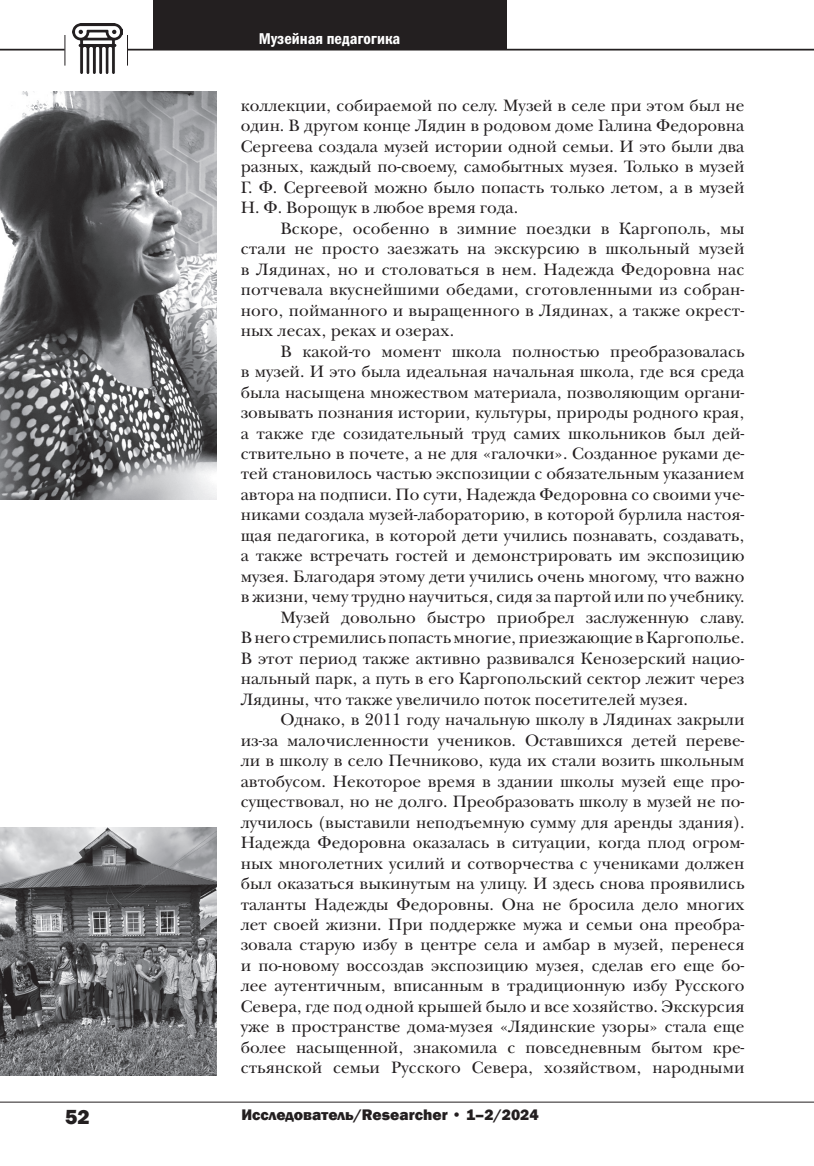
<style>
.page{position:relative;width:814px;height:1166px;background:#fff}
.page>*{position:absolute;margin:0;border:0;box-sizing:border-box;transform-origin:0 0}
.t1{font:800 21px "Franklin Gothic";color:#231f20}
.text{font:17.15px/20.5px "New Baskerville C";color:#231f20;text-align:justify}
.t2{font:800 15.75px "Franklin Gothic";color:#231f20}
.t3{font:15.75px "Franklin Gothic Demi Cond C";color:#fff}
</style>
<div class="page">
<hr style="left:0;top:1102px;width:814px;height:1px;background:#231f20">
<hr style="left:65px;top:35px;width:1px;height:31px;background:#231f20">
<hr style="left:127px;top:35px;width:1px;height:31px;background:#231f20">
<div style="left:153px;top:0;width:353px;height:50px;background:#231f20"></div>
<hr style="left:0;top:49px;width:65px;height:2px;background:#231f20">
<hr style="left:127px;top:49px;width:687px;height:2px;background:#231f20">
<img style="left:72px;top:23px;width:50px;height:50px">
<img style="left:0;top:92px;width:216px;height:408px">
<img style="left:0;top:827px;width:216px;height:248px">
<p class="t3" style="left:259px;top:30px;width:143px">Музейная педагогика</p>
<p class="text" style="left:241px;top:95px;width:505px">коллекции, собираемой по селу. Музей в селе при этом был не один. В другом конце Лядин в родовом доме Галина Федоровна Сергеева создала музей истории одной семьи. И это были два разных, каждый по-своему, самобытных музея. Только в музей Г. Ф. Сергеевой можно было попасть только летом, а в музей Н. Ф. Ворощук в любое время года.</p>
<p class="text" style="left:241px;top:218px;width:505px;text-indent:40px">Вскоре, особенно в зимние поездки в Каргополь, мы стали не просто заезжать на экскурсию в школьный музей в Лядинах, но и столоваться в нем. Надежда Федоровна нас потчевала вкуснейшими обедами, сготовленными из собран&shy;ного, пойманного и выращенного в Лядинах, а также окрест&shy;ных лесах, реках и озерах.</p>
<p class="text" style="left:241px;top:341px;width:505px;text-indent:40px">В какой-то момент школа полностью преобразовалась в музей. И это была идеальная начальная школа, где вся среда была насыщена множеством материала, позволяющим органи&shy;зовывать познания истории, культуры, природы родного края, а также где созидательный труд самих школьников был дей&shy;ствительно в почете, а не для «галочки». Созданное руками де&shy;тей становилось частью экспозиции с обязательным указанием автора на подписи. По сути, Надежда Федоровна со своими уче&shy;никами создала музей-лабораторию, в которой бурлила настоя&shy;щая педагогика, в которой дети учились познавать, создавать, а также встречать гостей и демонстрировать им экспозицию музея. Благодаря этому дети учились очень многому, что важно в жизни, чему трудно научиться, сидя за партой или по учебнику.</p>
<p class="text" style="left:241px;top:607px;width:505px;text-indent:40px">Музей довольно быстро приобрел заслуженную славу.<br>В него стремились попасть многие, приезжающие в Каргополье.<br>В этот период также активно развивался Кенозерский нацио&shy;нальный парк, а путь в его Каргопольский сектор лежит через Лядины, что также увеличило поток посетителей музея.</p>
<p class="text" style="left:241px;top:709px;width:505px;text-indent:40px">Однако, в 2011 году начальную школу в Лядинах закрыли из-за малочисленности учеников. Оставшихся детей переве&shy;ли в школу в село Печниково, куда их стали возить школьным автобусом. Некоторое время в здании школы музей еще про&shy;существовал, но не долго. Преобразовать школу в музей не по&shy;лучилось (выставили неподъемную сумму для аренды здания).<br>Надежда Федоровна оказалась в ситуации, когда плод огром&shy;ных многолетних усилий и сотворчества с учениками должен был оказаться выкинутым на улицу. И здесь снова проявились таланты Надежды Федоровны. Она не бросила дело многих лет своей жизни. При поддержке мужа и семьи она преобра&shy;зовала старую избу в центре села и амбар в музей, перенеся и по-новому воссоздав экспозицию музея, сделав его еще бо&shy;лее аутентичным, вписанным в традиционную избу Русского Севера, где под одной крышей было и все хозяйство. Экскурсия уже в пространстве дома-музея «Лядинские узоры» стала еще более насыщенной, знакомила с повседневным бытом кре&shy;стьянской семьи Русского Севера, хозяйством, народными</p>
<p class="t1" style="left:65px;top:1103px;width:26px">52</p>
<p class="t2" style="left:241px;top:1104px;width:299px">Исследователь/Researcher • 1–2/2024</p>
</div>
